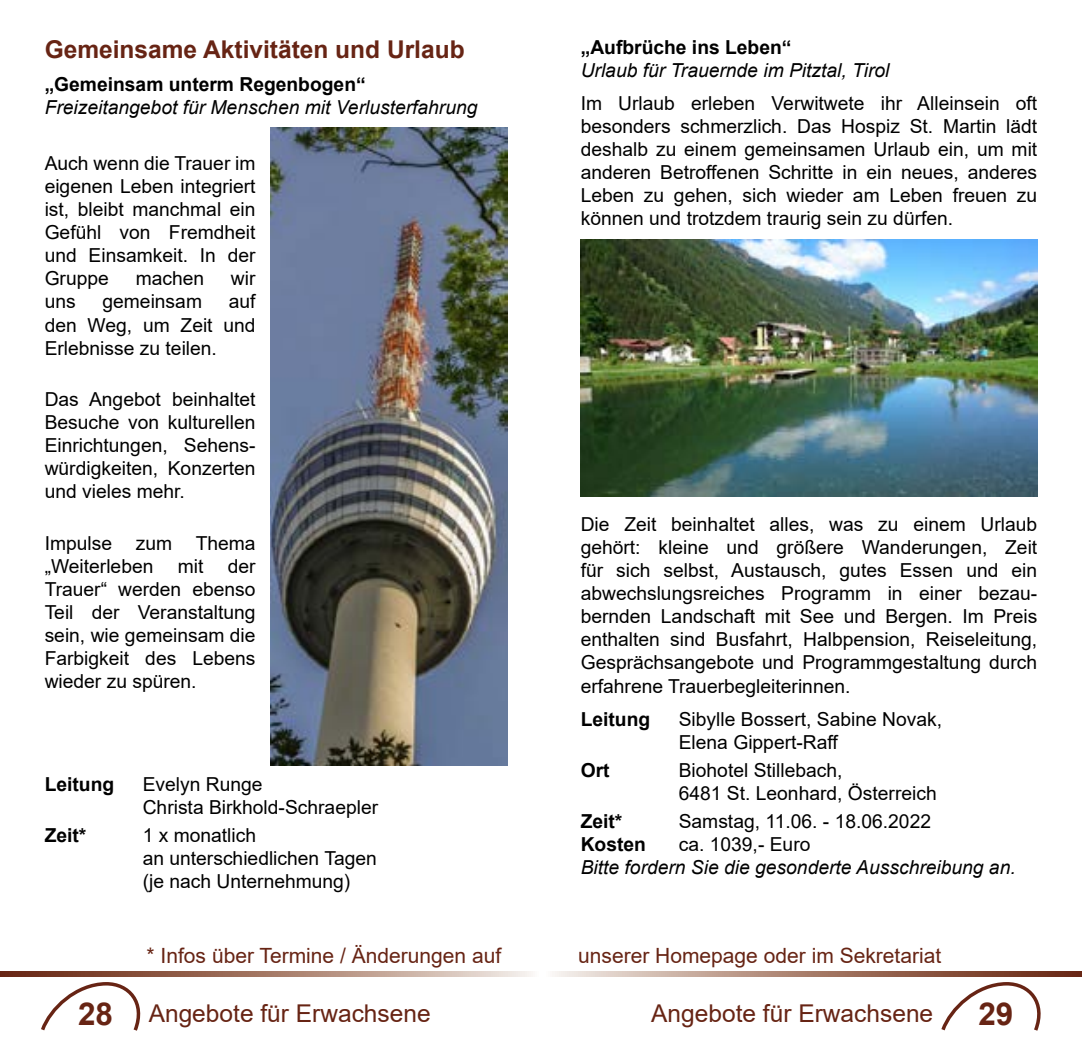
<style>
.page{position:relative;width:1082px;height:1062px;background:#fff}
.page>*{position:absolute;margin:0;border:0;box-sizing:border-box;transform-origin:0 0}
.t1{font:700 31.5px "Arial";color:#672414}
.t2{font:24.5px "Arial";color:#672414}
.t3{font:700 24.5px "Arial";color:#672414}
.t4{font:21px "Arial";color:#672414}
.t5{font:19.25px/23.1px "Arial";color:#000;text-align:justify}
.t6{font:italic 19.25px "Arial";color:#000}
.t7{font:700 19.25px "Arial";color:#000}
</style>
<div class="page">
<svg style="left:41px;top:982px;width:100px;height:49px"></svg>
<svg style="left:941px;top:982px;width:100px;height:49px"></svg>
<svg style="left:552px;top:971px;width:529px;height:5px;background:#a88070"></svg>
<svg style="left:0;top:971px;width:533px;height:5px;background:#a87f6f"></svg>
<img style="left:270px;top:127px;width:238px;height:639px">
<img style="left:580px;top:240px;width:457px;height:256px">
<p class="t3" style="left:45px;top:32px;width:421px">Gemeinsame Aktivitäten und Urlaub</p>
<p class="t7" style="left:45px;top:70px;width:322px">„Gemeinsam unterm Regenbogen“</p>
<p class="t6" style="left:45px;top:94px;width:434px">Freizeitangebot für Menschen mit Verlusterfahrung</p>
<p class="t5" style="left:45px;top:151px;width:212px">Auch wenn die Trauer im eigenen Leben integriert ist, bleibt manchmal ein Gefühl von Fremdheit und Einsamkeit. In der Gruppe</p>
<p class="t5" style="left:136px;top:267px;width:70px">machen</p>
<p class="t5" style="left:231px;top:267px;width:26px">wir</p>
<p class="t5" style="left:45px;top:290px;width:212px;text-indent:184px">auf den Weg, um Zeit und Erlebnisse zu teilen.</p>
<p class="t5" style="left:45px;top:387px;width:212px">Das Angebot beinhaltet Besuche von kulturellen Einrichtungen, Sehens&shy;würdigkeiten, Konzerten und vieles mehr.</p>
<p class="t5" style="left:45px;top:531px;width:212px">Impulse zum Thema „Weiterleben</p>
<p class="t5" style="left:45px;top:290px;width:33px">uns</p>
<p class="t5" style="left:102px;top:290px;width:101px">gemeinsam</p>
<p class="t5" style="left:45px;top:554px;width:212px;text-indent:183px">der Trauer“ werden ebenso Teil der Veranstaltung sein, wie gemeinsam die Farbigkeit des Lebens wieder zu spüren.</p>
<p class="t5" style="left:178px;top:554px;width:27px">mit</p>
<p class="t7" style="left:45px;top:770px;width:71px">Leitung</p>
<p class="t5" style="left:143px;top:772px;width:237px">Evelyn Runge<br>Christa Birkhold-Schraepler</p>
<p class="t7" style="left:45px;top:821px;width:43px">Zeit*</p>
<p class="t5" style="left:143px;top:823px;width:236px;text-align:left">1 x monatlich<br>an unterschiedlichen Tagen (je nach Unternehmung)</p>
<p class="t7" style="left:580px;top:33px;width:212px">„Aufbrüche ins Leben“</p>
<p class="t6" style="left:580px;top:58px;width:310px">Urlaub für Trauernde im Pitztal, Tirol</p>
<p class="t5" style="left:580px;top:91px;width:458px">Im Urlaub erleben Verwitwete ihr Alleinsein oft besonders schmerzlich. Das Hospiz St. Martin lädt deshalb zu einem gemeinsamen Urlaub ein, um mit anderen Betroffenen Schritte in ein neues, anderes Leben zu gehen, sich wieder am Leben freuen zu können und trotzdem traurig sein zu dürfen.</p>
<p class="t5" style="left:580px;top:512px;width:458px">Die Zeit beinhaltet alles, was zu einem Urlaub gehört: kleine und größere Wanderungen, Zeit für sich selbst, Austausch, gutes Essen und ein abwechslungsreiches Programm in einer bezau&shy;bernden Landschaft mit See und Bergen. Im Preis enthalten sind Busfahrt, Halbpension, Reiseleitung, Gesprächsangebote und Programmgestaltung durch erfahrene Trauerbegleiterinnen.</p>
<p class="t7" style="left:580px;top:705px;width:71px">Leitung</p>
<p class="t5" style="left:678px;top:707px;width:265px">Sibylle Bossert, Sabine Novak,<br>Elena Gippert-Raff</p>
<p class="t7" style="left:580px;top:756px;width:30px">Ort</p>
<p class="t5" style="left:678px;top:758px;width:259px">Biohotel Stillebach,<br>6481 St. Leonhard, Österreich</p>
<p class="t7" style="left:580px;top:807px;width:43px">Zeit*</p>
<p class="t5" style="left:678px;top:809px;width:254px">Samstag, 11.06. - 18.06.2022</p>
<p class="t7" style="left:580px;top:830px;width:67px">Kosten</p>
<p class="t5" style="left:678px;top:832px;width:133px">ca. 1039,- Euro</p>
<p class="t6" style="left:580px;top:855px;width:436px">Bitte fordern Sie die gesonderte Ausschreibung an.</p>
<p class="t4" style="left:147px;top:941px;width:356px">* Infos über Termine / Änderungen auf</p>
<p class="t4" style="left:578px;top:941px;width:364px">unserer Homepage oder im Sekretariat</p>
<p class="t2" style="left:149px;top:996px;width:283px">Angebote für Erwachsene</p>
<p class="t2" style="left:651px;top:996px;width:283px">Angebote für Erwachsene</p>
<h1 class="t1" style="left:78px;top:992px;width:37px">28</h1>
<h1 class="t1" style="left:978px;top:992px;width:37px">29</h1>
</div>
